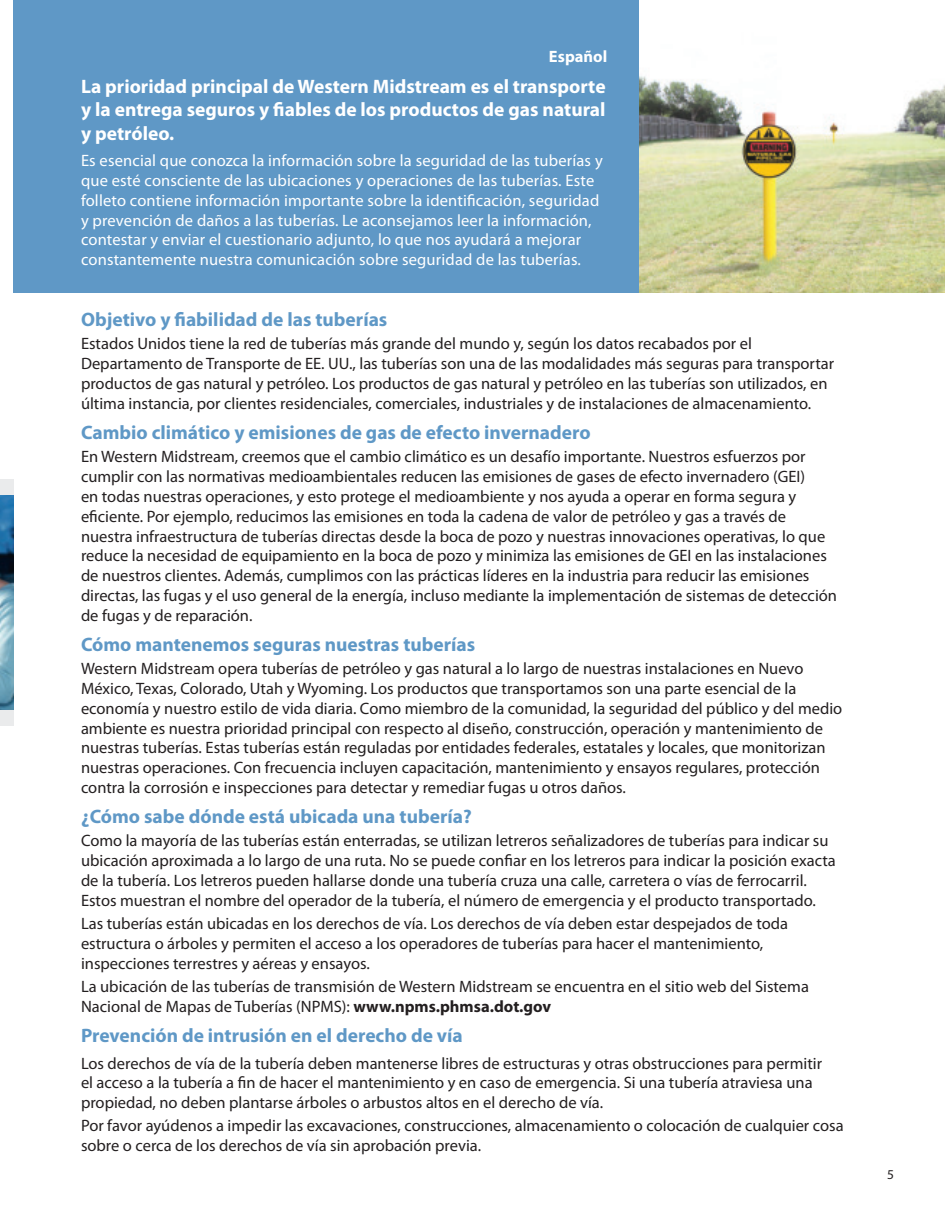
<style>
.page{position:relative;width:945px;height:1215px;background:#fff}
.page>*{position:absolute;margin:0;border:0;box-sizing:border-box;transform-origin:0 0}
.t1{font:700 19.5px "Myriad Pro";color:#5f98c6}
.t2{font:700 19.5px/23.4px "Myriad Pro";color:#fff;text-align:justify}
.t3{font:16.5px/19.8px "Myriad Pro";color:#231f20}
.t4{font:16.5px/19.8px "Myriad Pro";letter-spacing:.01em;color:#fff}
.t5{font:700 16.5px "Myriad Pro";color:#fff}
.t6{font:13.5px "Myriad Pro";color:#231f20}
.s1{font-weight:700}
</style>
<div class="page">
<div style="left:14px;top:0;width:931px;height:293px;background:#5f98c6"></div>
<img style="left:640px;top:0;width:305px;height:293px">
<div style="left:0;top:479px;width:14px;height:247px;background:#eaebec"></div>
<img style="left:0;top:496px;width:14px;height:214px">
<p class="t5" style="left:549px;top:50px;width:60px">Español</p>
<p class="t2" style="left:81px;top:76px;width:526px">La prioridad principal de Western Midstream es el transporte y la entrega seguros y fiables de los productos de gas natural y petróleo.</p>
<p class="t4" style="left:81px;top:152px;width:523px">Es esencial que conozca la información sobre la seguridad de las tuberías y que esté consciente de las ubicaciones y operaciones de las tuberías. Este folleto contiene información importante sobre la identificación, seguridad y prevención de daños a las tuberías. Le aconsejamos leer la información, contestar y enviar el cuestionario adjunto, lo que nos ayudará a mejorar constantemente nuestra comunicación sobre seguridad de las tuberías.</p>
<p class="t1" style="left:81px;top:312px;width:308px">Objetivo y fiabilidad de las tuberías</p>
<p class="t3" style="left:81px;top:335px;width:755px">Estados Unidos tiene la red de tuberías más grande del mundo y, según los datos recabados por el Departamento de Transporte de EE. UU., las tuberías son una de las modalidades más seguras para transportar productos de gas natural y petróleo. Los productos de gas natural y petróleo en las tuberías son utilizados, en última instancia, por clientes residenciales, comerciales, industriales y de instalaciones de almacenamiento.</p>
<p class="t1" style="left:81px;top:425px;width:511px">Cambio climático y emisiones de gas de efecto invernadero</p>
<p class="t3" style="left:81px;top:448px;width:758px">En Western Midstream, creemos que el cambio climático es un desafío importante. Nuestros esfuerzos por cumplir con las normativas medioambientales reducen las emisiones de gases de efecto invernadero (GEI)<br>en todas nuestras operaciones, y esto protege el medioambiente y nos ayuda a operar en forma segura y eficiente. Por ejemplo, reducimos las emisiones en toda la cadena de valor de petróleo y gas a través de nuestra infraestructura de tuberías directas desde la boca de pozo y nuestras innovaciones operativas, lo que reduce la necesidad de equipamiento en la boca de pozo y minimiza las emisiones de GEI en las instalaciones de nuestros clientes. Además, cumplimos con las prácticas líderes en la industria para reducir las emisiones directas, las fugas y el uso general de la energía, incluso mediante la implementación de sistemas de detección de fugas y de reparación.</p>
<p class="t1" style="left:81px;top:637px;width:396px">Cómo mantenemos seguras nuestras tuberías</p>
<p class="t3" style="left:81px;top:660px;width:763px">Western Midstream opera tuberías de petróleo y gas natural a lo largo de nuestras instalaciones en Nuevo México, Texas, Colorado, Utah y Wyoming. Los productos que transportamos son una parte esencial de la economía y nuestro estilo de vida diaria. Como miembro de la comunidad, la seguridad del público y del medio ambiente es nuestra prioridad principal con respecto al diseño, construcción, operación y mantenimiento de nuestras tuberías. Estas tuberías están reguladas por entidades federales, estatales y locales, que monitorizan nuestras operaciones. Con frecuencia incluyen capacitación, mantenimiento y ensayos regulares, protección contra la corrosión e inspecciones para detectar y remediar fugas u otros daños.</p>
<p class="t1" style="left:81px;top:809px;width:392px">¿Cómo sabe dónde está ubicada una tubería?</p>
<p class="t3" style="left:81px;top:832px;width:756px">Como la mayoría de las tuberías están enterradas, se utilizan letreros señalizadores de tuberías para indicar su ubicación aproximada a lo largo de una ruta. No se puede confiar en los letreros para indicar la posición exacta de la tubería. Los letreros pueden hallarse donde una tubería cruza una calle, carretera o vías de ferrocarril.<br>Estos muestran el nombre del operador de la tubería, el número de emergencia y el producto transportado.</p>
<p class="t3" style="left:81px;top:915px;width:709px">Las tuberías están ubicadas en los derechos de vía. Los derechos de vía deben estar despejados de toda estructura o árboles y permiten el acceso a los operadores de tuberías para hacer el mantenimiento, inspecciones terrestres y aéreas y ensayos.</p>
<p class="t3" style="left:81px;top:978px;width:729px">La ubicación de las tuberías de transmisión de Western Midstream se encuentra en el sitio web del Sistema<br>Nacional de Mapas de Tuberías (NPMS): <span class="s1">www.npms.phmsa.dot.gov</span></p>
<p class="t1" style="left:81px;top:1028px;width:383px">Prevención de intrusión en el derecho de vía</p>
<p class="t3" style="left:81px;top:1055px;width:743px">Los derechos de vía de la tubería deben mantenerse libres de estructuras y otras obstrucciones para permitir el acceso a la tubería a fin de hacer el mantenimiento y en caso de emergencia. Si una tubería atraviesa una propiedad, no deben plantarse árboles o arbustos altos en el derecho de vía.</p>
<p class="t3" style="left:81px;top:1117px;width:764px">Por favor ayúdenos a impedir las excavaciones, construcciones, almacenamiento o colocación de cualquier cosa sobre o cerca de los derechos de vía sin aprobación previa.</p>
<p class="t6" style="left:887px;top:1169px;width:8px">5</p>
</div>
